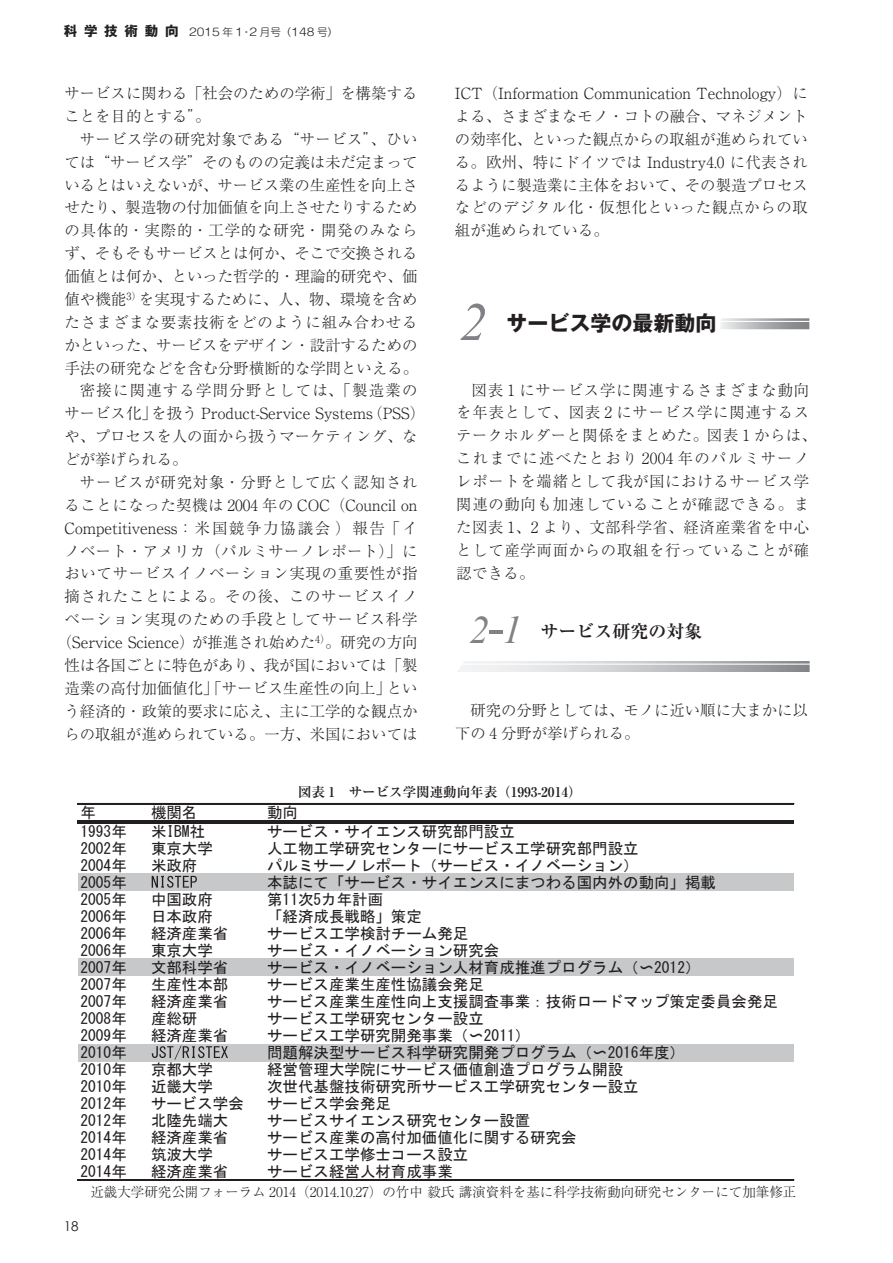
<style>
.page{position:relative;width:893px;height:1263px;background:#fff}
.page>*{position:absolute;margin:0;border:0;box-sizing:border-box;transform-origin:0 0}
.t1{font:italic 54px "Times New Roman";color:#808285}
.t2{font:21px "Gothic MB101 Pro Bold 90 pv RKSJ H";color:#231f20}
.t3{font:18px "Ryumin Pro Bold 90 pv RKSJ H";color:#231f20}
.t4{font:15.45px "MS Gothic";color:#231f20}
.t5{font:15.3px/23px "Ryumin Pro Light 90 pv RKSJ H";color:#231f20}
.t6{font:15.3px/23px "Ryumin Pro Light 90 pv RKSJ H";letter-spacing:.045em;color:#231f20}
.t7{font:15.3px "Ryumin Pro Light 90 pv RKSJ H";letter-spacing:.025em;color:#231f20}
.t8{font:15.3px "Ryumin Pro Light 90 pv RKSJ H";letter-spacing:.05em;color:#231f20}
.t9{font:15.3px "Ryumin Pro Light 90 pv RKSJ H";letter-spacing:.055em;color:#231f20}
.t10{font:15.3px "Ryumin Pro Light 90 pv RKSJ H";letter-spacing:.08em;color:#231f20}
.t11{font:13.5px "Ryumin Pro Light 90 pv RKSJ H";color:#231f20}
.t12{font:13.5px "Ryumin Pro Bold 90 pv RKSJ H";color:#231f20}
.t13{font:13.5px "Century Gothic";color:#231f20}
.t14{font:10.5px "Shin M Go Pro Light 90 pv RKSJ H";color:#231f20;scale:1.2 1}
.s1{font-family:"Gothic MB101 Pro Bold 90 pv RKSJ H";font-size:13.5px}
.s2{font-family:"Times New Roman";font-style:italic;font-size:39px;color:#808285}
.s3{font-family:"Times New Roman";font-size:46.8px;color:#808285}
</style>
<div class="page">
<div style="left:78px;top:874px;width:716px;height:17px;background:#c7c8ca"></div>
<div style="left:78px;top:959px;width:716px;height:17px;background:#c7c8ca"></div>
<div style="left:78px;top:1044px;width:716px;height:17px;background:#c7c8ca"></div>
<svg style="left:152px;top:876px;width:45px;height:12px"></svg>
<svg style="left:152px;top:1045px;width:76px;height:15px"></svg>
<hr style="left:78px;top:803px;width:716px;height:2px;background:#231f20">
<hr style="left:78px;top:820px;width:716px;height:1px;background:#231f20">
<hr style="left:78px;top:822px;width:716px;height:2px;background:#231f20">
<hr style="left:78px;top:1179px;width:716px;height:1px;background:#231f20">
<hr style="left:78px;top:1180px;width:716px;height:1px;background:#231f20">
<svg style="left:457px;top:661px;width:353px;height:11px"></svg>
<svg style="left:720px;top:322px;width:89px;height:7px"></svg>
<svg style="left:721px;top:318px;width:88px;height:3px"></svg>
<p class="t14" style="left:64px;top:29px;width:230px"><span class="s1">科学技術動向</span> 2015 年 1・2 月号（148 号）</p>
<p class="t5" style="left:64px;top:84px;width:354px">サービスに関わる「社会のための学術」を構築する</p>
<p class="t5" style="left:64px;top:107px;width:148px">ことを目的とする”。</p>
<p class="t7" style="left:64px;top:133px;width:354px">　サービス学の研究対象である“サービス”、ひい</p>
<p class="t5" style="left:64px;top:152px;width:354px">ては“サービス学”そのものの定義は未だ定まって</p>
<p class="t5" style="left:64px;top:175px;width:354px">いるとはいえないが、サービス業の生産性を向上さ</p>
<p class="t5" style="left:64px;top:198px;width:354px">せたり、製造物の付加価値を向上させたりするため</p>
<p class="t9" style="left:64px;top:225px;width:354px">の具体的・実際的・工学的な研究・開発のみなら</p>
<p class="t5" style="left:64px;top:244px;width:354px">ず、そもそもサービスとは何か、そこで交換される</p>
<p class="t5" style="left:64px;top:267px;width:354px">価値とは何か、といった哲学的・理論的研究や、価</p>
<p class="t5" style="left:64px;top:290px;width:354px">値や機能<sup>3）</sup>を実現するために、人、物、環境を含め</p>
<p class="t6" style="left:64px;top:313px;width:354px">たさまざまな要素技術をどのように組み合わせる</p>
<p class="t5" style="left:64px;top:335px;width:354px">かといった、サービスをデザイン・設計するための</p>
<p class="t5" style="left:64px;top:358px;width:355px">手法の研究などを含む分野横断的な学問といえる。</p>
<p class="t10" style="left:64px;top:385px;width:354px">　密接に関連する学問分野としては、「製造業の</p>
<p class="t5" style="left:64px;top:404px;width:362px">サービス化」を扱う Product-Service Systems（PSS）</p>
<p class="t5" style="left:64px;top:427px;width:354px">や、プロセスを人の面から扱うマーケティング、な</p>
<p class="t5" style="left:64px;top:450px;width:125px">どが挙げられる。</p>
<p class="t8" style="left:64px;top:476px;width:354px">　サービスが研究対象・分野として広く認知され</p>
<p class="t5" style="left:64px;top:496px;width:354px">ることになった契機は 2004 年の COC（Council on</p>
<p class="t5" style="left:64px;top:519px;width:354px">Competitiveness：米国競争力協議会 ）報告「イ</p>
<p class="t7" style="left:64px;top:545px;width:354px">ノベート・アメリカ（パルミサーノレポート）」に</p>
<p class="t6" style="left:64px;top:564px;width:354px">おいてサービスイノベーション実現の重要性が指</p>
<p class="t8" style="left:64px;top:591px;width:354px">摘されたことによる。その後、このサービスイノ</p>
<p class="t6" style="left:64px;top:610px;width:354px">ベーション実現のための手段としてサービス科学</p>
<p class="t5" style="left:57px;top:633px;width:362px">（Service Science）が推進され始めた<sup>4）</sup>。研究の方向</p>
<p class="t5" style="left:64px;top:656px;width:354px">性は各国ごとに特色があり、我が国においては「製</p>
<p class="t5" style="left:64px;top:679px;width:354px">造業の高付加価値化」「サービス生産性の向上」とい</p>
<p class="t5" style="left:64px;top:701px;width:354px">う経済的・政策的要求に応え、主に工学的な観点か</p>
<p class="t5" style="left:64px;top:724px;width:354px">らの取組が進められている。一方、米国においては</p>
<p class="t5" style="left:455px;top:84px;width:354px;text-align:justify">ICT（Information Communication Technology）による、さまざまなモノ・コトの融合、マネジメントの効率化、といった観点からの取組が進められている。欧州、特にドイツでは Industry4.0 に代表されるように製造業に主体をおいて、その製造プロセスなどのデジタル化・仮想化といった観点からの取組が進められている。</p>
<h1 class="t1" style="left:460px;top:292px;width:28px">2</h1>
<h2 class="t2" style="left:507px;top:315px;width:211px">サービス学の最新動向</h2>
<p class="t6" style="left:456px;top:380px;width:362px">　図表 1 にサービス学に関連するさまざまな動向を年表として、図表 2 にサービス学に関連するステークホルダーと関係をまとめた。図表 1 からは、これまでに述べたとおり 2004 年のパルミサーノレポートを端緒として我が国におけるサービス学関連の動向も加速していることが確認できる。また図表 1、2 より、文部科学省、経済産業省を中心として産学両面からの取組を行っていることが確認できる。</p>
<p class="t3" style="left:469px;top:624px;width:235px"><span class="s2">2</span><span class="s3">-</span><span class="s2">1</span> サービス研究の対象</p>
<p class="t5" style="left:455px;top:701px;width:354px">　研究の分野としては、モノに近い順に大まかに以下の 4 分野が挙げられる。</p>
<p class="t12" style="left:298px;top:787px;width:285px">図表 1　サービス学関連動向年表（1993-2014）</p>
<p class="t4" style="left:80px;top:804px;width:17px">年</p>
<p class="t4" style="left:151px;top:804px;width:48px">機関名</p>
<p class="t4" style="left:267px;top:804px;width:32px">動向</p>
<p class="t4" style="left:80px;top:823px;width:48px">1993年</p>
<p class="t4" style="left:151px;top:823px;width:56px">米IBM社</p>
<p class="t4" style="left:267px;top:823px;width:249px">サービス・サイエンス研究部門設立</p>
<p class="t4" style="left:80px;top:840px;width:48px">2002年</p>
<p class="t4" style="left:151px;top:840px;width:63px">東京大学</p>
<p class="t4" style="left:267px;top:840px;width:373px">人工物工学研究センターにサービス工学研究部門設立</p>
<p class="t4" style="left:80px;top:857px;width:48px">2004年</p>
<p class="t4" style="left:151px;top:857px;width:48px">米政府</p>
<p class="t4" style="left:267px;top:857px;width:373px">パルミサーノレポート（サービス・イノベーション）</p>
<p class="t4" style="left:80px;top:874px;width:48px">2005年</p>
<p class="t4" style="left:267px;top:874px;width:450px">本誌にて「サービス・サイエンスにまつわる国内外の動向」掲載</p>
<p class="t4" style="left:80px;top:891px;width:48px">2005年</p>
<p class="t4" style="left:151px;top:891px;width:63px">中国政府</p>
<p class="t4" style="left:267px;top:891px;width:118px">第11次5カ年計画</p>
<p class="t4" style="left:80px;top:908px;width:48px">2006年</p>
<p class="t4" style="left:151px;top:908px;width:63px">日本政府</p>
<p class="t4" style="left:267px;top:908px;width:156px">「経済成長戦略」策定</p>
<p class="t4" style="left:80px;top:925px;width:48px">2006年</p>
<p class="t4" style="left:151px;top:925px;width:79px">経済産業省</p>
<p class="t4" style="left:267px;top:925px;width:203px">サービス工学検討チーム発足</p>
<p class="t4" style="left:80px;top:942px;width:48px">2006年</p>
<p class="t4" style="left:151px;top:942px;width:63px">東京大学</p>
<p class="t4" style="left:267px;top:942px;width:234px">サービス・イノベーション研究会</p>
<p class="t4" style="left:80px;top:960px;width:48px">2007年</p>
<p class="t4" style="left:151px;top:960px;width:79px">文部科学省</p>
<p class="t4" style="left:267px;top:960px;width:435px">サービス・イノベーション人材育成推進プログラム（〜2012）</p>
<p class="t4" style="left:80px;top:977px;width:48px">2007年</p>
<p class="t4" style="left:151px;top:977px;width:79px">生産性本部</p>
<p class="t4" style="left:267px;top:977px;width:218px">サービス産業生産性協議会発足</p>
<p class="t4" style="left:80px;top:994px;width:48px">2007年</p>
<p class="t4" style="left:151px;top:994px;width:79px">経済産業省</p>
<p class="t4" style="left:267px;top:994px;width:512px">サービス産業生産性向上支援調査事業：技術ロードマップ策定委員会発足</p>
<p class="t4" style="left:80px;top:1011px;width:48px">2008年</p>
<p class="t4" style="left:151px;top:1011px;width:48px">産総研</p>
<p class="t4" style="left:267px;top:1011px;width:218px">サービス工学研究センター設立</p>
<p class="t4" style="left:80px;top:1028px;width:48px">2009年</p>
<p class="t4" style="left:151px;top:1028px;width:79px">経済産業省</p>
<p class="t4" style="left:267px;top:1028px;width:265px">サービス工学研究開発事業（〜2011）</p>
<p class="t4" style="left:80px;top:1045px;width:48px">2010年</p>
<p class="t4" style="left:267px;top:1045px;width:419px">問題解決型サービス科学研究開発プログラム（〜2016年度）</p>
<p class="t4" style="left:80px;top:1062px;width:48px">2010年</p>
<p class="t4" style="left:151px;top:1062px;width:63px">京都大学</p>
<p class="t4" style="left:267px;top:1062px;width:358px">経営管理大学院にサービス価値創造プログラム開設</p>
<p class="t4" style="left:80px;top:1079px;width:48px">2010年</p>
<p class="t4" style="left:151px;top:1079px;width:63px">近畿大学</p>
<p class="t4" style="left:267px;top:1079px;width:373px">次世代基盤技術研究所サービス工学研究センター設立</p>
<p class="t4" style="left:80px;top:1096px;width:48px">2012年</p>
<p class="t4" style="left:151px;top:1096px;width:94px">サービス学会</p>
<p class="t4" style="left:267px;top:1096px;width:125px">サービス学会発足</p>
<p class="t4" style="left:80px;top:1113px;width:48px">2012年</p>
<p class="t4" style="left:151px;top:1113px;width:79px">北陸先端大</p>
<p class="t4" style="left:267px;top:1113px;width:265px">サービスサイエンス研究センター設置</p>
<p class="t4" style="left:80px;top:1130px;width:48px">2014年</p>
<p class="t4" style="left:151px;top:1130px;width:79px">経済産業省</p>
<p class="t4" style="left:267px;top:1130px;width:311px">サービス産業の高付加価値化に関する研究会</p>
<p class="t4" style="left:80px;top:1147px;width:48px">2014年</p>
<p class="t4" style="left:151px;top:1147px;width:63px">筑波大学</p>
<p class="t4" style="left:267px;top:1147px;width:203px">サービス工学修士コース設立</p>
<p class="t4" style="left:80px;top:1164px;width:48px">2014年</p>
<p class="t4" style="left:151px;top:1164px;width:79px">経済産業省</p>
<p class="t4" style="left:267px;top:1164px;width:187px">サービス経営人材育成事業</p>
<p class="t13" style="left:64px;top:1217px;width:16px">18</p>
<p class="t11" style="left:90px;top:1187px;width:707px">近畿大学研究公開フォーラム 2014（2014.10.27）の竹中 毅氏 講演資料を基に科学技術動向研究センターにて加筆修正</p>
</div>
